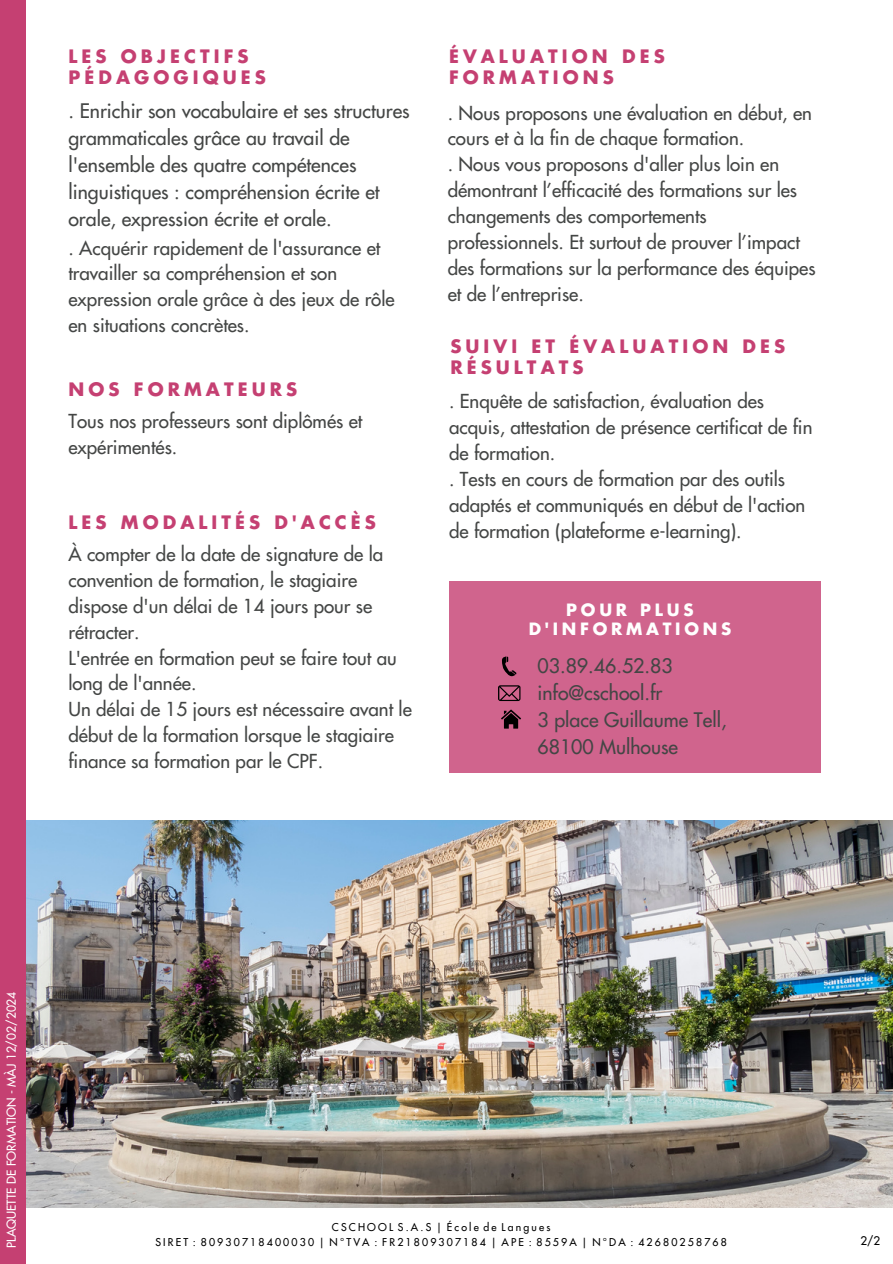
<style>
.page{position:relative;width:893px;height:1264px;background:#fff}
.page>*{position:absolute;margin:0;border:0;box-sizing:border-box;transform-origin:0 0}
.t1{font:500 19.5px/27px "Futura Std";color:#444645}
.t2{font:500 18.75px/25.8px "Futura Std";color:#444645}
.t3{font:700 18px/21.3px "Futura Std";letter-spacing:.225em;color:#c54072}
.t4{font:700 16.5px/19.2px "Futura Std";letter-spacing:.225em;color:#fff;text-align:center}
.t5{font:500 12px "Futura Std";color:#fff}
.t6{font:500 11.55px "Futura Std";color:#000}
.t7{font:500 10.5px "Futura Std";letter-spacing:.205em;color:#000}
</style>
<div class="page">
<img style="left:26px;top:820px;width:866px;height:387px">
<div style="left:0;top:0;width:26px;height:1263px;background:#c54072"></div>
<div style="left:449px;top:581px;width:371px;height:192px;background:#d0648d"></div>
<svg style="left:498px;top:685px;width:22px;height:16px"></svg>
<svg style="left:502px;top:656px;width:14px;height:20px"></svg>
<svg style="left:501px;top:709px;width:20px;height:19px"></svg>
<h1 class="t3" style="left:68px;top:46px;width:199px">LES OBJECTIFS<br>PÉDAGOGIQUES</h1>
<h4 class="t1" style="left:68px;top:98px;width:343px">. Enrichir son vocabulaire et ses structures grammaticales grâce au travail de l'ensemble des quatre compétences linguistiques : compréhension écrite et orale, expression écrite et orale.</h4>
<h4 class="t2" style="left:68px;top:235px;width:328px">. Acquérir rapidement de l'assurance et travailler sa compréhension et son expression orale grâce à des jeux de rôle en situations concrètes.</h4>
<h1 class="t3" style="left:68px;top:380px;width:230px">NOS FORMATEURS</h1>
<h2 class="t2" style="left:68px;top:409px;width:295px">Tous nos professeurs sont diplômés et expérimentés.</h2>
<h1 class="t3" style="left:68px;top:512px;width:309px">LES MODALITÉS D'ACCÈS</h1>
<h2 class="t2" style="left:68px;top:542px;width:345px">À compter de la date de signature de la convention de formation, le stagiaire dispose d'un délai de 14 jours pour se rétracter.<br>L'entrée en formation peut se faire tout au long de l'année.<br>Un délai de 15 jours est nécessaire avant le début de la formation lorsque le stagiaire finance sa formation par le CPF.</h2>
<h2 class="t3" style="left:449px;top:46px;width:217px">ÉVALUATION DES<br>FORMATIONS</h2>
<h1 class="t2" style="left:447px;top:101px;width:369px">. Nous proposons une évaluation en début, en cours et à la fin de chaque formation.<br>. Nous vous proposons d'aller plus loin en démontrant l’efficacité des formations sur les changements des comportements professionnels. Et surtout de prouver l’impact des formations sur la performance des équipes et de l’entreprise.</h1>
<h1 class="t3" style="left:450px;top:336px;width:336px">SUIVI ET ÉVALUATION DES<br>RÉSULTATS</h1>
<h2 class="t2" style="left:449px;top:389px;width:365px">. Enquête de satisfaction, évaluation des acquis, attestation de présence certificat de fin de formation.<br>. Tests en cours de formation par des outils adaptés et communiqués en début de l'action de formation (plateforme e-learning).</h2>
<h3 class="t4" style="left:528px;top:600px;width:204px">POUR PLUS<br>D'INFORMATIONS</h3>
<h2 class="t1" style="left:537px;top:652px;width:191px">03.89.46.52.83 info@cschool.fr<br>3 place Guillaume Tell,<br>68100 Mulhouse</h2>
<p class="t5" style="left:6px;top:1247px;width:258px;rotate:-90deg">PLAQUETTE DE FORMATION - MÀJ 12/02/2024</p>
<p class="t7" style="left:332px;top:1222px;width:166px">CSCHOOL S.A.S | École de</p>
<h2 class="t7" style="left:501px;top:1222px;width:50px">Langues</h2>
<h2 class="t7" style="left:155px;top:1237px;width:216px">SIRET : 80930718400030 | N°TVA</h2>
<p class="t7" style="left:374px;top:1237px;width:354px">: FR21809307184 | APE : 8559A | N°DA : 42680258768</p>
<p class="t6" style="left:860px;top:1235px;width:21px">2/2</p>
</div>
